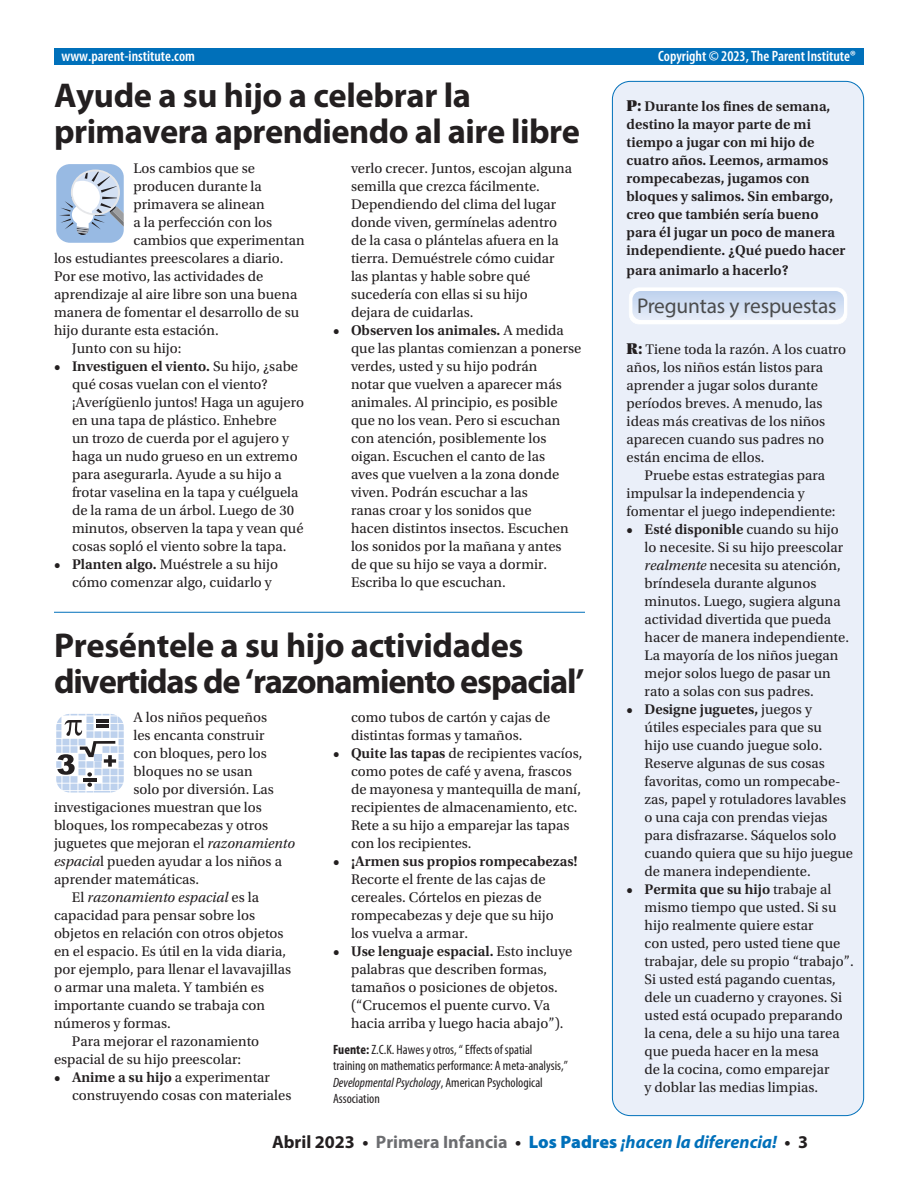
<style>
.page{position:relative;width:918px;height:1188px;background:#fff}
.page>*{position:absolute;margin:0;border:0;box-sizing:border-box;transform-origin:0 0}
.t1{font:700 34.5px/36px "Myriad Pro";letter-spacing:-.035em;color:#231f20}
.t2{font:700 34.5px/36px "Myriad Pro";letter-spacing:-.015em;color:#231f20}
.t3{font:21.3px "Block Berthold BQ";letter-spacing:-.01em;color:#4b4c4d}
.t4{font:italic 700 18px "Myriad Pro";color:#0070ba}
.t5{font:600 condensed 15px "Myriad Pro";color:#fff}
.t6{font:14.7px/18px "Utopia Std";color:#231f20}
.t7{font:600 14.7px/18px "Utopia Std";color:#231f20}
.t8{font:italic 14.7px "Utopia Std";color:#231f20}
.t9{font:condensed 13.5px/16.5px "Myriad Pro";color:#231f20}
.s1{font-weight:600}
.s2{font-style:italic}
.s3{font-style:normal}
.s4{font-weight:700}
.s5{font-family:"Utopia Std Black Headline";font-weight:400;font-size:16.5px}
.s6{font-family:"Utopia Std Black Headline";font-size:16.5px}
.s7{font-style:normal;color:#231f20}
.s8{font-style:normal;color:#6c6d70}
.s9{font-weight:900;font-style:normal}
</style>
<div class="page">
<div style="left:612px;top:81px;width:252px;height:1035px;background:#eaeff9;border-radius:18px"></div>
<div style="left:54px;top:49px;width:810px;height:16px;background:#0070ba"></div>
<hr style="left:54px;top:612px;width:531px;height:1px;background:#0070ba">
<div style="left:629px;top:288px;width:218px;height:36px;background:#fff"></div>
<img style="left:632px;top:291px;width:212px;height:29px">
<svg style="left:56px;top:164px;width:68px;height:79px"></svg>
<svg style="left:56px;top:714px;width:68px;height:79px"></svg>
<p class="t5" style="left:62px;top:46px;width:135px">www.parent-institute.com</p>
<p class="t5" style="left:658px;top:46px;width:199px">Copyright © 2023, The Parent Institute®</p>
<h1 class="t2" style="left:54px;top:76px;width:528px">Ayude a su hijo a celebrar la primavera aprendiendo al aire libre</h1>
<p class="t6" style="left:134px;top:159px;width:123px">Los cambios que se</p>
<p class="t6" style="left:134px;top:177px;width:130px">producen durante la</p>
<p class="t6" style="left:134px;top:195px;width:133px">primavera se alinean</p>
<p class="t6" style="left:134px;top:213px;width:140px">a la perfección con los</p>
<p class="t6" style="left:134px;top:231px;width:173px">cambios que experimentan</p>
<p class="t6" style="left:54px;top:249px;width:231px">los estudiantes preescolares a diario.</p>
<p class="t6" style="left:54px;top:267px;width:211px">Por ese motivo, las actividades de</p>
<p class="t6" style="left:54px;top:285px;width:245px">aprendizaje al aire libre son una buena</p>
<p class="t6" style="left:54px;top:303px;width:247px">manera de fomentar el desarrollo de su</p>
<p class="t6" style="left:54px;top:321px;width:166px">hijo durante esta estación.</p>
<p class="t6" style="left:72px;top:339px;width:111px">Junto con su hijo:</p>
<p class="t6" style="left:72px;top:357px;width:234px;text-indent:-18px"><span class="s1">• Investiguen el viento.</span> Su hijo, ¿sabe qué cosas vuelan con el viento? ¡Averígüenlo juntos! Haga un agujero en una tapa de plástico. Enhebre<br>un trozo de cuerda por el agujero y haga un nudo grueso en un extremo para asegurarla. Ayude a su hijo a frotar vaselina en la tapa y cuélguela de la rama de un árbol. Luego de 30 minutos, observen la tapa y vean qué cosas sopló el viento sobre la tapa.</p>
<p class="t6" style="left:72px;top:555px;width:208px;text-indent:-18px"><span class="s1">• Planten algo.</span> Muéstrele a su hijo cómo comenzar algo, cuidarlo y</p>
<p class="t6" style="left:351px;top:159px;width:223px">verlo crecer. Juntos, escojan alguna semilla que crezca fácilmente.<br>Dependiendo del clima del lugar donde viven, germínelas adentro de la casa o plántelas afuera en la tierra. Demuéstrele cómo cuidar las plantas y hable sobre qué sucedería con ellas si su hijo<br>dejara de cuidarlas.</p>
<p class="t6" style="left:351px;top:321px;width:232px;text-indent:-18px"><span class="s1">• Observen los animales.</span> A medida que las plantas comienzan a ponerse verdes, usted y su hijo podrán<br>notar que vuelven a aparecer más animales. Al principio, es posible que no los vean. Pero si escuchan con atención, posiblemente los oigan. Escuchen el canto de las<br>aves que vuelven a la zona donde viven. Podrán escuchar a las<br>ranas croar y los sonidos que<br>hacen distintos insectos. Escuchen los sonidos por la mañana y antes<br>de que su hijo se vaya a dormir.<br>Escriba lo que escuchan.</p>
<h1 class="t1" style="left:54px;top:627px;width:532px">Preséntele a su hijo actividades divertidas de ‘razonamiento espacial’</h1>
<p class="t6" style="left:134px;top:709px;width:135px">A los niños pequeños</p>
<p class="t6" style="left:134px;top:727px;width:132px">les encanta construir</p>
<p class="t6" style="left:134px;top:745px;width:135px">con bloques, pero los</p>
<p class="t6" style="left:134px;top:763px;width:121px">bloques no se usan</p>
<p class="t6" style="left:134px;top:781px;width:142px">solo por diversión. Las</p>
<p class="t6" style="left:54px;top:799px;width:209px">investigaciones muestran que los</p>
<p class="t6" style="left:54px;top:817px;width:216px">bloques, los rompecabezas y otros</p>
<p class="t6" style="left:54px;top:835px;width:242px">juguetes que mejoran el <span class="s2">razonamiento</span></p>
<p class="t6" style="left:54px;top:853px;width:230px"><span class="s2">espacia</span>l pueden ayudar a los niños a</p>
<p class="t6" style="left:54px;top:871px;width:147px">aprender matemáticas.</p>
<p class="t8" style="left:72px;top:890px;width:189px"><span class="s3">El</span> razonamiento espacial <span class="s3">es la</span></p>
<p class="t6" style="left:54px;top:907px;width:203px">capacidad para pensar sobre los</p>
<p class="t6" style="left:54px;top:925px;width:231px">objetos en relación con otros objetos</p>
<p class="t6" style="left:54px;top:943px;width:234px">en el espacio. Es útil en la vida diaria,</p>
<p class="t6" style="left:54px;top:961px;width:239px">por ejemplo, para llenar el lavavajillas</p>
<p class="t6" style="left:54px;top:979px;width:212px">o armar una maleta. Y también es</p>
<p class="t6" style="left:54px;top:997px;width:213px">importante cuando se trabaja con</p>
<p class="t6" style="left:54px;top:1015px;width:118px">números y formas.</p>
<p class="t6" style="left:72px;top:1033px;width:189px">Para mejorar el razonamiento</p>
<p class="t6" style="left:54px;top:1051px;width:189px">espacial de su hijo preescolar:</p>
<p class="t6" style="left:72px;top:1069px;width:221px;text-indent:-18px"><span class="s1">• Anime a su hijo</span> a experimentar construyendo cosas con materiales</p>
<p class="t6" style="left:351px;top:709px;width:201px">como tubos de cartón y cajas de distintas formas y tamaños.</p>
<p class="t6" style="left:351px;top:745px;width:233px;text-indent:-18px"><span class="s1">• Quite las tapas</span> de recipientes vacíos, como potes de café y avena, frascos de mayonesa y mantequilla de maní, recipientes de almacenamiento, etc.<br>Rete a su hijo a emparejar las tapas con los recipientes.</p>
<p class="t7" style="left:333px;top:853px;width:246px">• ¡Armen sus propios rompecabezas!</p>
<p class="t6" style="left:351px;top:871px;width:204px">Recorte el frente de las cajas de cereales. Córtelos en piezas de rompecabezas y deje que su hijo los vuelva a armar.</p>
<p class="t6" style="left:351px;top:943px;width:223px;text-indent:-18px"><span class="s1">• Use lenguaje espacial.</span> Esto incluye palabras que describen formas, tamaños o posiciones de objetos. (“Crucemos el puente curvo. Va hacia arriba y luego hacia abajo”).</p>
<p class="t9" style="left:333px;top:1041px;width:236px"><span class="s4">Fuente:</span> Z.C.K. Hawes y otros, “ Effects of spatial training on mathematics performance: A meta-analysis,” <span class="s2">Developmental Psychology</span>, American Psychological Association</p>
<p class="t7" style="left:627px;top:98px;width:220px"><span class="s5">P:</span> Durante los fines de semana, destino la mayor parte de mi tiempo a jugar con mi hijo de cuatro años. Leemos, armamos rompecabezas, jugamos con bloques y salimos. Sin embargo, creo que también sería bueno para él jugar un poco de manera independiente. ¿Qué puedo hacer</p>
<p class="t7" style="left:627px;top:261px;width:164px">para animarlo a hacerlo?</p>
<h2 class="t3" style="left:637px;top:292px;width:201px">Preguntas y respuestas</h2>
<p class="t6" style="left:627px;top:341px;width:221px"><span class="s6">R:</span> Tiene toda la razón. A los cuatro años, los niños están listos para aprender a jugar solos durante períodos breves. A menudo, las ideas más creativas de los niños aparecen cuando sus padres no están encima de ellos.</p>
<p class="t6" style="left:627px;top:467px;width:210px;text-indent:18px">Pruebe estas estrategias para impulsar la independencia y fomentar el juego independiente:</p>
<p class="t6" style="left:645px;top:521px;width:206px;text-indent:-18px"><span class="s1">• Esté disponible</span> cuando su hijo lo necesite. Si su hijo preescolar <span class="s2">realmente</span> necesita su atención, bríndesela durante algunos minutos. Luego, sugiera alguna actividad divertida que pueda hacer de manera independiente.<br>La mayoría de los niños juegan mejor solos luego de pasar un rato a solas con sus padres.</p>
<p class="t6" style="left:645px;top:701px;width:210px;text-indent:-18px"><span class="s1">• Designe juguetes,</span> juegos y<br>útiles especiales para que su<br>hijo use cuando juegue solo.<br>Reserve algunas de sus cosas favoritas, como un rompecabe&shy;zas, papel y rotuladores lavables o una caja con prendas viejas para disfrazarse. Sáquelos solo cuando quiera que su hijo juegue de manera independiente.</p>
<p class="t6" style="left:645px;top:881px;width:211px;text-indent:-18px"><span class="s1">• Permita que su hijo</span> trabaje al mismo tiempo que usted. Si su hijo realmente quiere estar<br>con usted, pero usted tiene que trabajar, dele su propio “trabajo”.<br>Si usted está pagando cuentas, dele un cuaderno y crayones. Si usted está ocupado preparando la cena, dele a su hijo una tarea que pueda hacer en la mesa<br>de la cocina, como emparejar<br>y doblar las medias limpias.</p>
<p class="t4" style="left:272px;top:1130px;width:538px"><span class="s7">Abril 2023 •</span> <span class="s8">Primera Infancia</span> <span class="s7">•</span> <span class="s9">Los Padres</span> ¡hacen la diferencia! <span class="s7">• 3</span></p>
</div>
